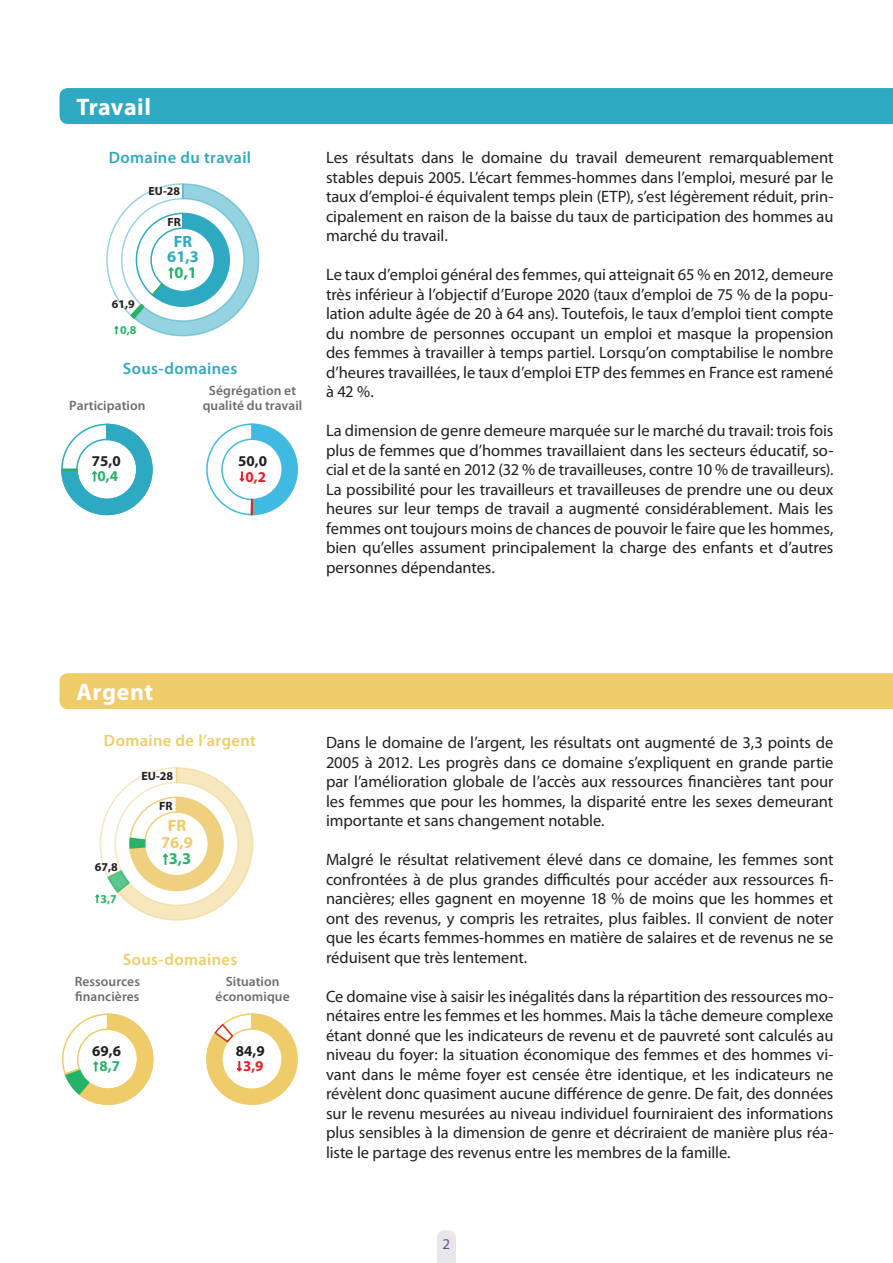
<style>
.page{position:relative;width:893px;height:1263px;background:#fff}
.page>*{position:absolute;margin:0;border:0;box-sizing:border-box;transform-origin:0 0}
.Box_title{font:700 24px "Myriad Pro";letter-spacing:.02em;color:#fff}
.Body_Text{font:16.5px/19.5px "Myriad Pro";letter-spacing:-.005em;color:#231f20;text-align:justify}
.Figure_title{font:600 16.5px "Myriad Pro";letter-spacing:.025em;color:#efcc69}
.Figure_title-2{font:600 16.5px "Myriad Pro";letter-spacing:.02em;color:#2ea9c2}
.t1{font:700 16.5px/33.3px "Myriad Pro";color:#26b368}
.t2{font:700 16.5px "Myriad Pro";color:#efcc69}
.t3{font:700 16.35px "Myriad Pro";color:#2ea9c2}
.t4{font:700 16.35px "Myriad Pro";color:#26b368}
.t5{font:700 15px "Myriad Pro";color:#231f20}
.t6{font:700 15px "Myriad Pro";color:#26b368}
.t7{font:700 15px "Myriad Pro";color:#ee1d23}
.t8{font:15px "Myriad Pro";color:#7d449a}
.Body_Text-2{font:600 13.5px/15px "Myriad Pro";letter-spacing:.005em;color:#6c6d70;text-align:center}
.t9{font:700 12px "Myriad Pro";color:#231f20}
.t10{font:700 12px "Myriad Pro";color:#26b368}
.t11{font:700 11.85px "Myriad Pro";color:#231f20}
.t12{font:700 11.85px "Myriad Pro";color:#26b368}
.s1{color:#efcc69}
</style>
<div class="page">
<svg style="left:437px;top:1230px;width:19px;height:33px"></svg>
<div style="left:60px;top:88px;width:833px;height:36px;background:#2ea9c2"></div>
<div style="left:60px;top:673px;width:833px;height:36px;background:#efcc69"></div>
<svg style="left:107px;top:184px;width:152px;height:152px"></svg>
<svg style="left:61px;top:424px;width:92px;height:91px"></svg>
<svg style="left:207px;top:424px;width:91px;height:91px"></svg>
<svg style="left:95px;top:767px;width:158px;height:153px"></svg>
<svg style="left:206px;top:1013px;width:92px;height:92px"></svg>
<svg style="left:62px;top:1013px;width:92px;height:92px"></svg>
<p class="Box_title" style="left:77px;top:91px;width:76px">Travail</p>
<p class="Figure_title-2" style="left:109px;top:147px;width:144px">Domaine du travail</p>
<p class="t11" style="left:149px;top:184px;width:33px">EU-28</p>
<p class="t11" style="left:168px;top:214px;width:15px">FR</p>
<p class="t3" style="left:167px;top:246px;width:33px">61,3</p>
<p class="t3" style="left:174px;top:230px;width:20px">FR</p>
<p class="t11" style="left:112px;top:297px;width:24px">61,9</p>
<p class="t12" style="left:120px;top:322px;width:18px">0,8</p>
<p class="t4" style="left:175px;top:262px;width:24px">0,1</p>
<p class="Figure_title-2" style="left:123px;top:358px;width:116px">Sous-domaines</p>
<p class="Body_Text-2" style="left:69px;top:398px;width:78px">Participation</p>
<p class="t5" style="left:92px;top:451px;width:30px">75,0</p>
<p class="t6" style="left:98px;top:467px;width:22px">0,4</p>
<p class="Body_Text-2" style="left:203px;top:383px;width:101px">Ségrégation et qualité du travail</p>
<p class="t5" style="left:238px;top:451px;width:30px">50,0</p>
<p class="t7" style="left:245px;top:467px;width:22px">0,2</p>
<p class="Body_Text" style="left:326px;top:147px;width:509px">Les résultats dans le domaine du travail demeurent remarquablement stables depuis 2005. L’écart femmes-hommes dans l’emploi, mesuré par le taux d’emploi-é équivalent temps plein (ETP), s’est légèrement réduit, prin&shy;cipalement en raison de la baisse du taux de participation des hommes au marché du travail.</p>
<p class="Body_Text" style="left:326px;top:264px;width:509px">Le taux d’emploi général des femmes, qui atteignait 65 % en 2012, demeure très inférieur à l’objectif d’Europe 2020 (taux d’emploi de 75 % de la popu&shy;lation adulte âgée de 20 à 64 ans). Toutefois, le taux d’emploi tient compte du nombre de personnes occupant un emploi et masque la propension des femmes à travailler à temps partiel. Lorsqu’on comptabilise le nombre d’heures travaillées, le taux d’emploi ETP des femmes en France est ramené à 42 %.</p>
<p class="Body_Text" style="left:326px;top:420px;width:509px">La dimension de genre demeure marquée sur le marché du travail: trois fois plus de femmes que d’hommes travaillaient dans les secteurs éducatif, so&shy;cial et de la santé en 2012 (32 % de travailleuses, contre 10 % de travailleurs).<br>La possibilité pour les travailleurs et travailleuses de prendre une ou deux heures sur leur temps de travail a augmenté considérablement. Mais les femmes ont toujours moins de chances de pouvoir le faire que les hommes, bien qu’elles assument principalement la charge des enfants et d’autres personnes dépendantes.</p>
<p class="Box_title" style="left:77px;top:676px;width:78px">Argent</p>
<p class="Figure_title" style="left:104px;top:730px;width:154px">Domaine de l’argent</p>
<p class="t9" style="left:95px;top:859px;width:25px">67,8</p>
<p class="t10" style="left:100px;top:891px;width:18px">3,7</p>
<p class="t9" style="left:142px;top:769px;width:33px">EU-28</p>
<p class="t9" style="left:159px;top:798px;width:15px">FR</p>
<p class="t2" style="left:161px;top:831px;width:33px">76,9</p>
<p class="t1" style="left:168px;top:808px;width:25px"><span class="s1">FR<br></span>3,3</p>
<p class="Figure_title" style="left:123px;top:949px;width:116px">Sous-domaines</p>
<p class="Body_Text-2" style="left:75px;top:974px;width:67px;text-align:left">Ressources financières</p>
<p class="Body_Text-2" style="left:216px;top:974px;width:76px">Situation économique</p>
<p class="t5" style="left:92px;top:1041px;width:30px">69,6</p>
<p class="t5" style="left:236px;top:1041px;width:30px">84,9</p>
<p class="t6" style="left:99px;top:1056px;width:22px">8,7</p>
<p class="t7" style="left:243px;top:1056px;width:22px">3,9</p>
<p class="Body_Text" style="left:326px;top:732px;width:509px">Dans le domaine de l’argent, les résultats ont augmenté de 3,3 points de 2005 à 2012. Les progrès dans ce domaine s’expliquent en grande partie par l’amélioration globale de l’accès aux ressources financières tant pour les femmes que pour les hommes, la disparité entre les sexes demeurant importante et sans changement notable.</p>
<p class="Body_Text" style="left:326px;top:849px;width:509px">Malgré le résultat relativement élevé dans ce domaine, les femmes sont confrontées à de plus grandes difficultés pour accéder aux ressources fi&shy;nancières; elles gagnent en moyenne 18 % de moins que les hommes et ont des revenus, y compris les retraites, plus faibles. Il convient de noter que les écarts femmes-hommes en matière de salaires et de revenus ne se réduisent que très lentement.</p>
<p class="Body_Text" style="left:326px;top:986px;width:509px">Ce domaine vise à saisir les inégalités dans la répartition des ressources mo&shy;nétaires entre les femmes et les hommes. Mais la tâche demeure complexe étant donné que les indicateurs de revenu et de pauvreté sont calculés au niveau du foyer: la situation économique des femmes et des hommes vi&shy;vant dans le même foyer est censée être identique, et les indicateurs ne révèlent donc quasiment aucune différence de genre. De fait, des données sur le revenu mesurées au niveau individuel fourniraient des informations plus sensibles à la dimension de genre et décriraient de manière plus réa&shy;liste le partage des revenus entre les membres de la famille.</p>
<p class="t8" style="left:443px;top:1234px;width:9px">2</p>
</div>
